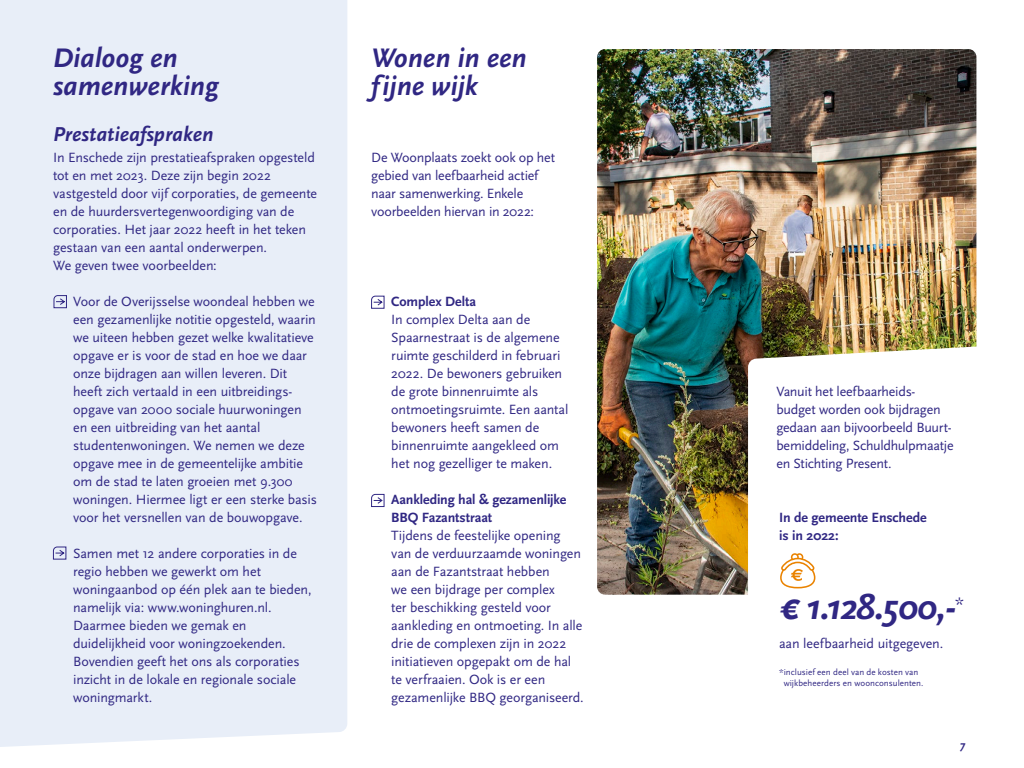
<style>
.page{position:relative;width:1024px;height:768px;background:#fff}
.page>*{position:absolute;margin:0;border:0;box-sizing:border-box;transform-origin:0 0}
.t1{font:italic 700 38px "Scala Sans Pro";letter-spacing:-.02em;color:#302783}
.t2{font:italic 700 28px/28px "Scala Sans Pro";color:#302783}
.t3{font:italic 700 21px "Scala Sans Pro";color:#302783}
.t4{font:14px/18px "Scala Sans Pro";letter-spacing:-.01em;color:#302783}
.t5{font:700 14px/18px "Scala Sans Pro";letter-spacing:-.01em;color:#302783}
.t6{font:italic 700 12px "Scala Sans Pro";color:#302783}
.t7{font:9px/11px "Scala Sans Pro";letter-spacing:.01em;color:#302783;text-align:center}
</style>
<div class="page">
<div style="left:0;top:0;width:347px;height:747px;background:#e8eef8"></div>
<img style="left:597px;top:49px;width:379px;height:546px">
<svg style="left:53px;top:295px;width:14px;height:13px"></svg>
<svg style="left:53px;top:546px;width:13px;height:14px"></svg>
<svg style="left:371px;top:296px;width:14px;height:13px"></svg>
<svg style="left:748px;top:345px;width:229px;height:250px"></svg>
<div style="left:795px;top:553px;width:8px;height:8px;border:2px solid #ea8300;border-radius:50%"></div>
<div style="left:791px;top:553px;width:8px;height:8px;border:2px solid #ea8300;border-radius:50%"></div>
<svg style="left:779px;top:554px;width:37px;height:35px"></svg>
<svg style="left:371px;top:494px;width:14px;height:13px"></svg>
<h2 class="t2" style="left:53px;top:44px;width:167px">Dialoog en samenwerking</h2>
<h2 class="t2" style="left:371px;top:44px;width:157px">Wonen in een fijne wijk</h2>
<h3 class="t3" style="left:53px;top:122px;width:162px">Prestatieafspraken</h3>
<p class="t4" style="left:53px;top:148px;width:266px">In Enschede zijn prestatieafspraken opgesteld tot en met 2023. Deze zijn begin 2022 vastgesteld door vijf corporaties, de gemeente en de huurdersvertegenwoordiging van de corporaties. Het jaar 2022 heeft in het teken gestaan van een aantal onderwerpen.<br>We geven twee voorbeelden:</p>
<p class="t4" style="left:73px;top:293px;width:245px">Voor de Overijsselse woondeal hebben we een gezamenlijke notitie opgesteld, waarin we uiteen hebben gezet welke kwalitatieve opgave er is voor de stad en hoe we daar onze bijdragen aan willen leveren. Dit heeft zich vertaald in een uitbreidings&shy;opgave van 2000 sociale huurwoningen en een uitbreiding van het aantal studentenwoningen. We nemen we deze opgave mee in de gemeentelijke ambitie om de stad te laten groeien met 9.300 woningen. Hiermee ligt er een sterke basis voor het versnellen van de bouwopgave.</p>
<p class="t4" style="left:73px;top:545px;width:240px">Samen met 12 andere corporaties in de regio hebben we gewerkt om het woningaanbod op één plek aan te bieden, namelijk via: www.woninghuren.nl.<br>Daarmee bieden we gemak en duidelijkheid voor woningzoekenden.<br>Bovendien geeft het ons als corporaties inzicht in de lokale en regionale sociale woningmarkt.</p>
<p class="t4" style="left:371px;top:148px;width:185px">De Woonplaats zoekt ook op het gebied van leefbaarheid actief naar samenwerking. Enkele voorbeelden hiervan in 2022:</p>
<p class="t5" style="left:391px;top:293px;width:86px">Complex Delta</p>
<p class="t4" style="left:391px;top:311px;width:179px">In complex Delta aan de<br>Spaarnestraat is de algemene ruimte geschilderd in februari<br>2022. De bewoners gebruiken de grote binnenruimte als ontmoetingsruimte. Een aantal bewoners heeft samen de binnenruimte aangekleed om het nog gezelliger te maken.</p>
<p class="t5" style="left:391px;top:491px;width:177px">Aankleding hal &amp; gezamenlijke<br>BBQ Fazantstraat</p>
<p class="t4" style="left:391px;top:527px;width:194px">Tijdens de feestelijke opening van de verduurzaamde woningen aan de Fazantstraat hebben<br>we een bijdrage per complex<br>ter beschikking gesteld voor aankleding en ontmoeting. In alle drie de complexen zijn in 2022 initiatieven opgepakt om de hal te verfraaien. Ook is er een gezamenlijke BBQ georganiseerd.</p>
<p class="t4" style="left:776px;top:382px;width:179px">Vanuit het leefbaarheids&shy;budget worden ook bijdragen gedaan aan bijvoorbeeld Buurt&shy;bemiddeling, Schuldhulpmaatje en Stichting Present.</p>
<p class="t5" style="left:779px;top:509px;width:149px">In de gemeente Enschede is in 2022:</p>
<h1 class="t1" style="left:779px;top:585px;width:186px">€ 1.128.500,-<sup>*</sup></h1>
<p class="t4" style="left:779px;top:634px;width:166px">aan leefbaarheid uitgegeven.</p>
<p class="t7" style="left:779px;top:667px;width:146px">*inclusief een deel van de kosten van wijkbeheerders en woonconsulenten.</p>
<p class="t6" style="left:960px;top:738px;width:7px">7</p>
</div>
